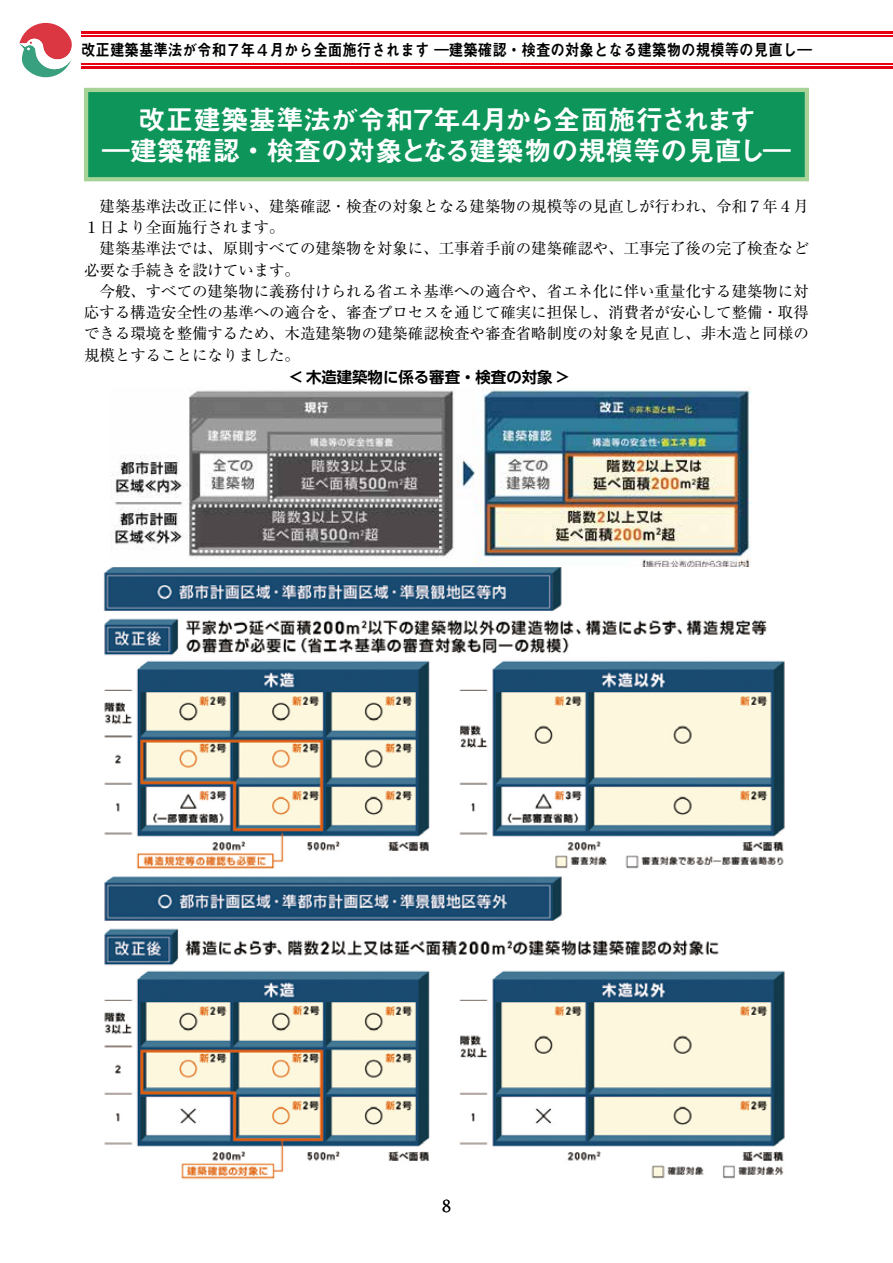
<style>
.page{position:relative;width:893px;height:1263px;background:#fff}
.page>*{position:absolute;margin:0;border:0;box-sizing:border-box;transform-origin:0 0}
.t1{font:27.6px/30.8px "Midashi Go Pr 6 MB31";letter-spacing:-.03em;color:#fff;text-align:center}
.t2{font:16.5px "Midashi Go Pr 6 MB31";color:#000;scale:.88 1}
.t3{font:16.5px "Ryumin Pr 6";color:#000}
.t4{font:15.45px/21.3px "Ryumin Pr 6";color:#000}
.t5{font:700 15.45px "UD Shin Go Pr 6 De";color:#000}
</style>
<div class="page">
<hr style="left:81px;top:63px;width:812px;height:1px;background:#e60012">
<hr style="left:81px;top:66px;width:812px;height:3px;background:#e60012">
<hr style="left:81px;top:35px;width:812px;height:2px;background:#e60012">
<hr style="left:81px;top:31px;width:812px;height:2px;background:#e60012">
<svg style="left:19px;top:23px;width:53px;height:54px"></svg>
<img style="left:111px;top:387px;width:640px;height:180px">
<img style="left:103px;top:567px;width:682px;height:301px">
<img style="left:104px;top:877px;width:681px;height:303px">
<div style="left:86px;top:90px;width:721px;height:89px;background:#0d955a"></div>
<div style="left:84px;top:88px;width:725px;height:93px;border:4px solid #a7d397"></div>
<p class="t2" style="left:81px;top:37px;width:832px">改正建築基準法が令和７年４月から全面施行されます ―建築確認・検査の対象となる建築物の規模等の見直し―</p>
<h1 class="t1" style="left:102px;top:103px;width:690px">改正建築基準法が令和７年４月から全面施行されます<br>―建築確認・検査の対象となる建築物の規模等の見直し―</h1>
<p class="t4" style="left:84px;top:195px;width:726px">　建築基準法改正に伴い、建築確認・検査の対象となる建築物の規模等の見直しが行われ、令和７年４月１日より全面施行されます。<br>　建築基準法では、原則すべての建築物を対象に、工事着手前の建築確認や、工事完了後の完了検査など必要な手続きを設けています。<br>　今般、すべての建築物に義務付けられる省エネ基準への適合や、省エネ化に伴い重量化する建築物に対応する構造安全性の基準への適合を、審査プロセスを通じて確実に担保し、消費者が安心して整備・取得できる環境を整備するため、木造建築物の建築確認検査や審査省略制度の対象を見直し、非木造と同様の規模とすることになりました。</p>
<p class="t5" style="left:290px;top:364px;width:281px">&lt; 木造建築物に係る審査・検査の対象 &gt;</p>
<p class="t3" style="left:442px;top:1193px;width:10px">8</p>
</div>
